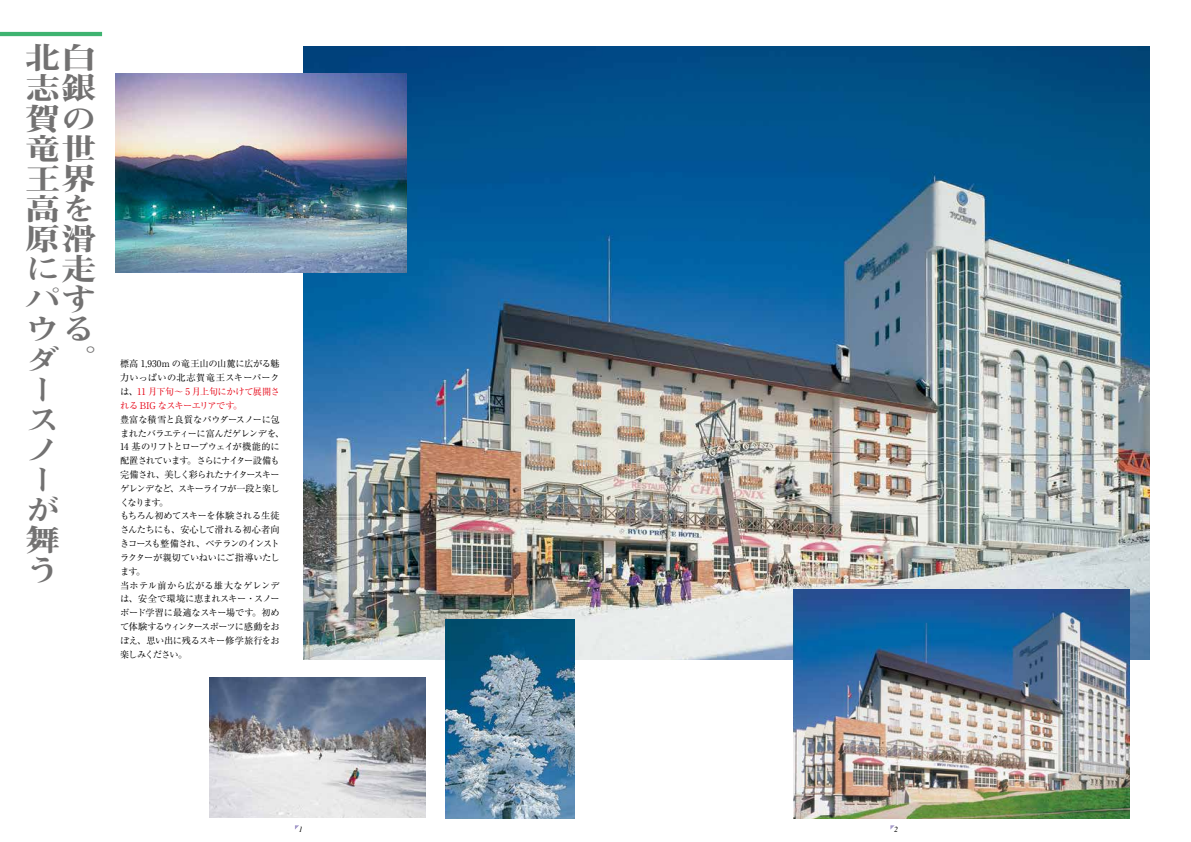
<style>
.page{position:relative;width:1191px;height:842px;background:#fff}
.page>*{position:absolute;margin:0;border:0;box-sizing:border-box;transform-origin:0 0}
.t1{font:30.1px/30.1px "Midashi Min Pro MA31";color:#727171;scale:1.18 1}
.t2{font:9.2px/13.8px "Ryumin Pro";letter-spacing:-.05em;color:#000;text-align:justify}
.t3{font:italic 7.8px "Times";color:#000}
.s1{color:#e60012}
</style>
<div class="page">
<img style="left:304px;top:46px;width:845px;height:614px">
<hr style="left:0;top:32px;width:102px;height:4px;background:#3eb370">
<img style="left:115px;top:74px;width:291px;height:198px">
<img style="left:445px;top:620px;width:130px;height:198px">
<img style="left:210px;top:678px;width:215px;height:140px">
<svg style="left:295px;top:825px;width:4px;height:4px"></svg>
<svg style="left:890px;top:825px;width:4px;height:4px"></svg>
<img style="left:793px;top:590px;width:337px;height:228px">
<h1 class="t1" style="left:25px;top:40px;width:61px">北白志銀賀の竜世王界高を原滑に走パすウるダ。ー<br>ス<br>ノ<br>ー<br>が舞<br>う</h1>
<p class="t2" style="left:120px;top:356px;width:161px">標高 1,930m の竜王山の山麓に広がる魅力いっぱいの北志賀竜王スキーパークは、<span class="s1">11 月下旬〜 5 月上旬にかけて展開される BIG なスキーエリアです。</span></p>
<p class="t2" style="left:120px;top:412px;width:166px;text-align:left">豊富な積雪と良質なパウダースノーに包まれたバラエティーに富んだゲレンデを、<br>14 基のリフトとロープウェイが機能的に配置されています。さらにナイター設備も完備され、美しく彩られたナイタースキーゲレンデなど、スキーライフが一段と楽しくなります。<br>もちろん初めてスキーを体験される生徒さんたちにも、安心して滑れる初心者向きコースも整備され、ベテランのインストラクターが親切ていねいにご指導いたします。<br>当ホテル前から広がる雄大なゲレンデは、安全で環境に恵まれスキー・スノーボード学習に最適なスキー場です。初めて体験するウィンタースポーツに感動をおぼえ、思い出に残るスキー修学旅行をお楽しみください。</p>
<p class="t3" style="left:299px;top:823px;width:5px">1</p>
<p class="t3" style="left:894px;top:823px;width:5px">2</p>
</div>
